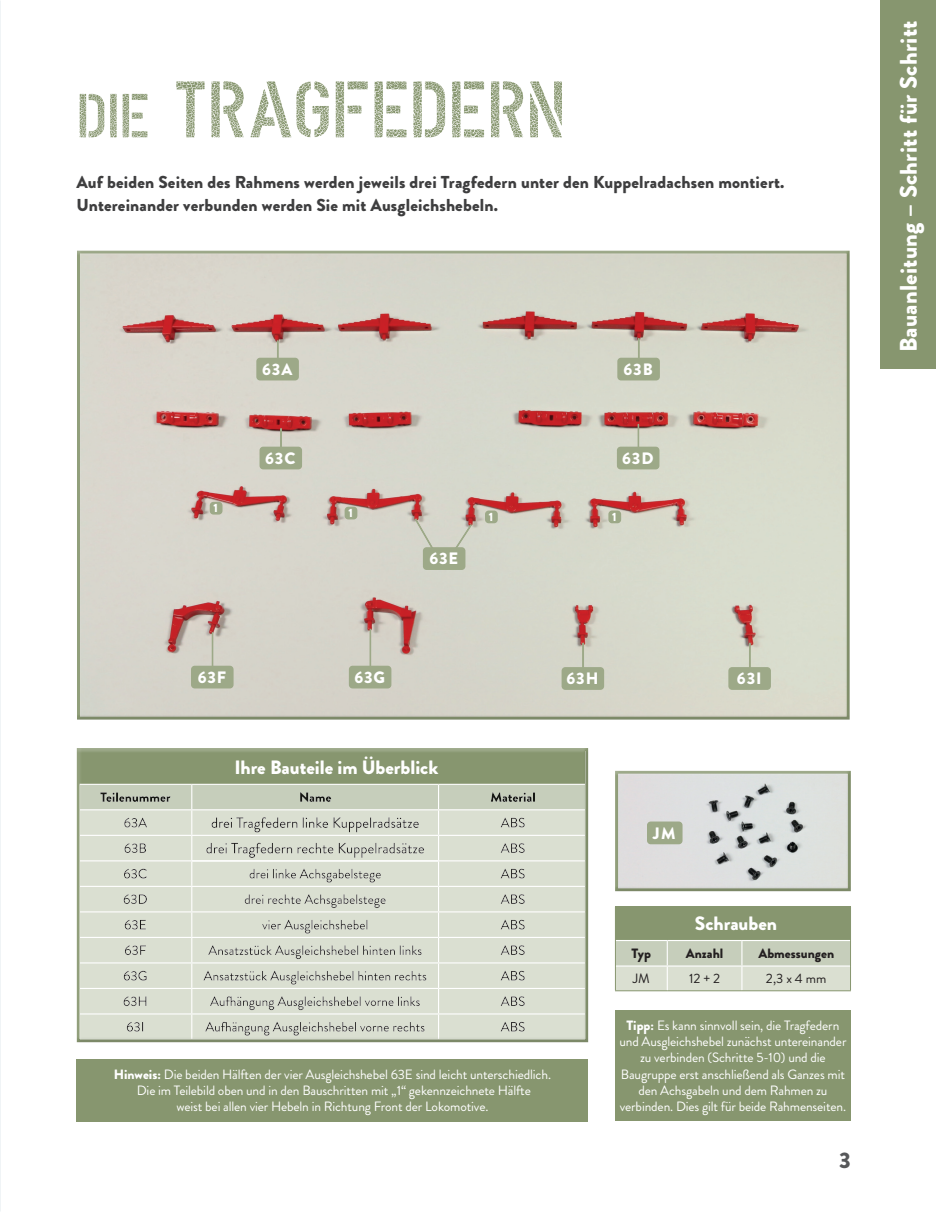
<style>
.page{position:relative;width:936px;height:1212px;background:#fff}
.page>*{position:absolute;margin:0;border:0;box-sizing:border-box;transform-origin:0 0}
.t1{font:79.8px "DIN Schablonierschrift Cracked";letter-spacing:-.015em;color:#87966f}
.t2{font:900 24px "Brandon Grotesque";letter-spacing:.01em;color:#fff}
.t3{font:900 22.5px "Brandon Grotesque";color:#57585a}
.t4{font:900 19.35px "Brandon Grotesque";color:#fff}
.t5{font:900 17.25px/22.6px "Brandon Grotesque";letter-spacing:.01em;color:#3e3e3f}
.t6{font:900 16.5px "Brandon Grotesque";letter-spacing:.055em;color:#fff}
.t7{font:13.5px/16.2px "Brandon Grotesque";letter-spacing:-.01em;color:#fff;text-align:center}
.t8{font:900 13.5px "Brandon Grotesque";color:#231f20}
.t9{font:13.5px "Brandon Grotesque";color:#231f20}
.t10{font:900 12px "Brandon Grotesque";color:#fff}
.s1{font-size:61.95px}
.s2{font-weight:900}
</style>
<div class="page">
<div style="left:880px;top:0;width:55px;height:369px;background:#87966f"></div>
<div style="left:76px;top:250px;width:776px;height:470px;background:#3e3e3f;opacity:.15"></div>
<hr style="left:276px;top:339px;width:2px;height:33px;background:#fff;opacity:.19">
<hr style="left:277px;top:339px;width:3px;height:33px;background:#231f20;opacity:.3">
<div style="left:257px;top:358px;width:41px;height:22px;background:#9da988;border-radius:3px"></div>
<div style="left:256px;top:358px;width:43px;height:22px;border:2px solid #9da988;border-radius:3px"></div>
<hr style="left:637px;top:336px;width:2px;height:36px;background:#fff;opacity:.19">
<hr style="left:638px;top:336px;width:3px;height:36px;background:#231f20;opacity:.3">
<div style="left:618px;top:358px;width:41px;height:22px;background:#9da988;border-radius:3px"></div>
<div style="left:617px;top:358px;width:42px;height:22px;border:2px solid #9da988;border-radius:3px"></div>
<hr style="left:636px;top:422px;width:3px;height:39px;background:#fff;opacity:.19">
<hr style="left:637px;top:422px;width:4px;height:39px;background:#231f20;opacity:.3">
<div style="left:617px;top:447px;width:41px;height:22px;background:#9da988;border-radius:3px"></div>
<div style="left:617px;top:447px;width:42px;height:22px;border:2px solid #9da988;border-radius:3px"></div>
<hr style="left:279px;top:427px;width:2px;height:34px;background:#fff;opacity:.19">
<hr style="left:280px;top:427px;width:4px;height:34px;background:#231f20;opacity:.3">
<div style="left:260px;top:447px;width:41px;height:22px;background:#9da988;border-radius:3px"></div>
<div style="left:259px;top:447px;width:43px;height:22px;border:2px solid #9da988;border-radius:3px"></div>
<svg style="left:447px;top:523px;width:27px;height:37px"></svg>
<div style="left:423px;top:548px;width:41px;height:21px;background:#9da988;border-radius:3px"></div>
<div style="left:423px;top:547px;width:42px;height:23px;border:2px solid #9da988;border-radius:3px"></div>
<div style="left:76px;top:748px;width:514px;height:294px;background:#3e3e3f;opacity:.15"></div>
<div style="left:614px;top:770px;width:238px;height:122px;background:#3e3e3f;opacity:.15"></div>
<div style="left:615px;top:906px;width:235px;height:34px;background:#87966f"></div>
<hr style="left:850px;top:907px;width:1px;height:33px;background:#87966f">
<svg style="left:615px;top:940px;width:236px;height:51px;background:#d0d7c6"></svg>
<div style="left:647px;top:822px;width:34px;height:21px;background:#9da988;border-radius:3px"></div>
<div style="left:647px;top:821px;width:35px;height:23px;border:2px solid #9da988;border-radius:3px"></div>
<div style="left:615px;top:1010px;width:235px;height:111px;background:#87966f"></div>
<hr style="left:211px;top:631px;width:2px;height:49px;background:#fff;opacity:.19">
<hr style="left:212px;top:631px;width:3px;height:49px;background:#231f20;opacity:.3">
<div style="left:192px;top:666px;width:41px;height:22px;background:#9da988;border-radius:3px"></div>
<div style="left:191px;top:666px;width:42px;height:22px;border:2px solid #9da988;border-radius:3px"></div>
<hr style="left:368px;top:628px;width:3px;height:52px;background:#fff;opacity:.19">
<hr style="left:369px;top:628px;width:4px;height:52px;background:#231f20;opacity:.3">
<div style="left:349px;top:666px;width:41px;height:22px;background:#9da988;border-radius:3px"></div>
<div style="left:349px;top:666px;width:42px;height:22px;border:2px solid #9da988;border-radius:3px"></div>
<hr style="left:581px;top:641px;width:3px;height:41px;background:#fff;opacity:.19">
<hr style="left:582px;top:641px;width:3px;height:41px;background:#231f20;opacity:.3">
<div style="left:562px;top:668px;width:41px;height:21px;background:#9da988;border-radius:3px"></div>
<div style="left:561px;top:667px;width:43px;height:23px;border:2px solid #9da988;border-radius:3px"></div>
<hr style="left:748px;top:641px;width:2px;height:41px;background:#fff;opacity:.19">
<hr style="left:749px;top:641px;width:3px;height:41px;background:#231f20;opacity:.3">
<div style="left:729px;top:668px;width:41px;height:21px;background:#9da988;border-radius:3px"></div>
<div style="left:728px;top:667px;width:42px;height:23px;border:2px solid #9da988;border-radius:3px"></div>
<svg style="left:413px;top:517px;width:24px;height:37px"></svg>
<div style="left:210px;top:502px;width:12px;height:12px;background:#9da988;border-radius:3px"></div>
<div style="left:210px;top:502px;width:12px;height:12px;border:2px solid #9da988;border-radius:3px"></div>
<div style="left:345px;top:507px;width:11px;height:12px;background:#9da988;border-radius:3px"></div>
<div style="left:344px;top:507px;width:13px;height:12px;border:2px solid #9da988;border-radius:3px"></div>
<div style="left:485px;top:511px;width:12px;height:11px;background:#9da988;border-radius:3px"></div>
<div style="left:485px;top:510px;width:12px;height:13px;border:2px solid #9da988;border-radius:3px"></div>
<div style="left:609px;top:511px;width:11px;height:11px;background:#9da988;border-radius:3px"></div>
<div style="left:608px;top:510px;width:13px;height:13px;border:2px solid #9da988;border-radius:3px"></div>
<div style="left:77px;top:1059px;width:511px;height:62px;background:#87966f"></div>
<h1 class="t1" style="left:77px;top:35px;width:491px"><span class="s1">DIE</span> TRAGFEDERN</h1>
<p class="t5" style="left:77px;top:171px;width:709px">Auf beiden Seiten des Rahmens werden jeweils drei Tragfedern unter den Kuppelradachsen montiert.<br>Untereinander verbunden werden Sie mit Ausgleichshebeln.</p>
<p class="t6" style="left:262px;top:357px;width:32px">63A</p>
<p class="t6" style="left:623px;top:357px;width:31px">63B</p>
<p class="t10" style="left:213px;top:500px;width:6px">1</p>
<p class="t6" style="left:265px;top:446px;width:32px">63C</p>
<p class="t6" style="left:622px;top:446px;width:33px">63D</p>
<p class="t10" style="left:348px;top:505px;width:6px">1</p>
<p class="t10" style="left:488px;top:508px;width:6px">1</p>
<p class="t10" style="left:612px;top:508px;width:6px">1</p>
<p class="t6" style="left:429px;top:547px;width:30px">63E</p>
<p class="t6" style="left:198px;top:665px;width:30px">63F</p>
<p class="t6" style="left:354px;top:665px;width:32px">63G</p>
<p class="t6" style="left:566px;top:667px;width:33px">63H</p>
<p class="t6" style="left:737px;top:667px;width:26px">63I</p>
<h3 class="t4" style="left:234px;top:753px;width:205px">Ihre Bauteile im Überblick</h3>
<p class="t7" style="left:114px;top:1066px;width:438px"><span class="s2">Hinweis:</span> Die beiden Hälften der vier Ausgleichshebel 63E sind leicht unterschiedlich.<br>Die im Teilebild oben und in den Bauschritten mit „1“ gekennzeichnete Hälfte<br>weist bei allen vier Hebeln in Richtung Front der Lokomotive.</p>
<p class="t6" style="left:652px;top:821px;width:24px">JM</p>
<h3 class="t4" style="left:695px;top:910px;width:84px">Schrauben</h3>
<p class="t8" style="left:631px;top:944px;width:21px">Typ</p>
<p class="t8" style="left:686px;top:944px;width:39px">Anzahl</p>
<p class="t8" style="left:758px;top:944px;width:77px">Abmessungen</p>
<p class="t9" style="left:632px;top:969px;width:19px">JM</p>
<p class="t9" style="left:689px;top:969px;width:33px">12 + 2</p>
<p class="t9" style="left:766px;top:969px;width:62px">2,3 x 4 mm</p>
<p class="t7" style="left:619px;top:1017px;width:228px"><span class="s2">Tipp:</span> Es kann sinnvoll sein, die Tragfedern und Ausgleichshebel zunächst untereinander zu verbinden (Schritte 5-10) und die Baugruppe erst anschließend als Ganzes mit den Achsgabeln und dem Rahmen zu verbinden. Dies gilt für beide Rahmenseiten.</p>
<h3 class="t3" style="left:839px;top:1144px;width:13px">3</h3>
<h2 class="t2" style="left:891px;top:352px;width:333px;rotate:-90deg">Bauanleitung – Schritt für Schritt</h2>
</div>
